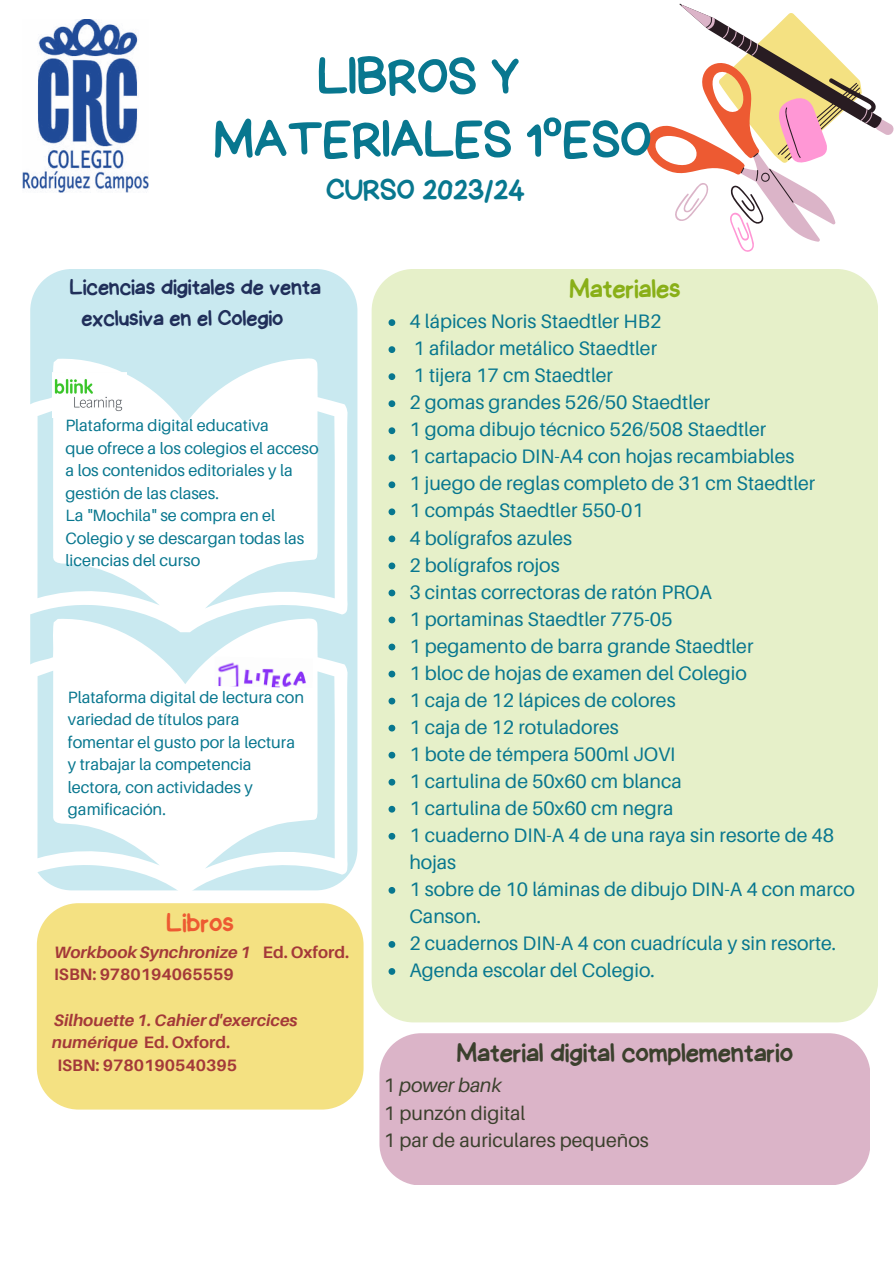
<style>
.page{position:relative;width:894px;height:1264px;background:#fff}
.page>*{position:absolute;margin:0;border:0;box-sizing:border-box;transform-origin:0 0}
.t1{font:53.1px/63px "Handyman";color:#08778f;text-align:center}
.t2{font:30.6px "Handyman";color:#08778f}
.t3{font:27px "Handyman";color:#3b402d}
.t4{font:27px "Handyman";color:#89af18}
.t5{font:27px "Handyman";color:#ed5a32}
.t6{font:22.5px "Handyman";color:#202f5a}
.t7{font:19.5px/27px "Aileron";color:#08778f}
.t8{font:19.5px "Aileron";color:#3b402d}
.t9{font:italic 19.5px "Aileron";color:#3b402d}
.t10{font:italic 700 16.5px "Aileron";color:#a43939}
.t11{font:700 16.5px "Aileron";color:#a43939}
.t12{font:16.35px/22.5px "Aileron";color:#08778f}
.s1{font-family:"Noto Sans";font-weight:700}
.s2{font-style:normal}
.s3{font-style:italic}
</style>
<div class="page">
<div style="left:30px;top:269px;width:327px;height:605px;background:#c9e9f0"></div>
<div style="left:371px;top:269px;width:506px;height:753px;background:#e6f0c9"></div>
<svg style="left:388px;top:319px;width:7px;height:7px"></svg>
<svg style="left:388px;top:346px;width:7px;height:7px"></svg>
<svg style="left:388px;top:373px;width:7px;height:7px"></svg>
<svg style="left:388px;top:400px;width:7px;height:7px"></svg>
<svg style="left:388px;top:427px;width:7px;height:7px"></svg>
<svg style="left:388px;top:454px;width:7px;height:7px"></svg>
<svg style="left:388px;top:481px;width:7px;height:7px"></svg>
<svg style="left:388px;top:508px;width:7px;height:7px"></svg>
<svg style="left:388px;top:535px;width:7px;height:7px"></svg>
<svg style="left:388px;top:562px;width:7px;height:7px"></svg>
<svg style="left:388px;top:589px;width:7px;height:7px"></svg>
<svg style="left:388px;top:616px;width:7px;height:7px"></svg>
<svg style="left:388px;top:643px;width:7px;height:7px"></svg>
<svg style="left:388px;top:670px;width:7px;height:7px"></svg>
<svg style="left:388px;top:697px;width:7px;height:7px"></svg>
<svg style="left:388px;top:724px;width:7px;height:7px"></svg>
<svg style="left:388px;top:751px;width:7px;height:7px"></svg>
<svg style="left:388px;top:778px;width:7px;height:7px"></svg>
<svg style="left:388px;top:805px;width:7px;height:7px"></svg>
<svg style="left:388px;top:832px;width:7px;height:7px"></svg>
<svg style="left:388px;top:887px;width:7px;height:6px"></svg>
<svg style="left:388px;top:941px;width:7px;height:6px"></svg>
<svg style="left:388px;top:968px;width:7px;height:6px"></svg>
<svg style="left:646px;top:3px;width:247px;height:249px"></svg>
<div style="left:37px;top:903px;width:326px;height:206px;background:#f4e182"></div>
<svg style="left:30px;top:632px;width:319px;height:259px"></svg>
<img style="left:214px;top:656px;width:99px;height:32px">
<svg style="left:30px;top:356px;width:319px;height:276px"></svg>
<img style="left:52px;top:372px;width:74px;height:45px">
<div style="left:379px;top:1033px;width:490px;height:152px;background:#dbb4c8"></div>
<img style="left:23px;top:19px;width:126px;height:174px">
<p class="t1" style="left:214px;top:45px;width:439px">LIBROS Y<br>MATERIALES 1<span class="s1">º</span>ESO</p>
<p class="t2" style="left:326px;top:174px;width:200px">CURSO 2023/24</p>
<p class="t4" style="left:569px;top:275px;width:113px">Materiales</p>
<p class="t6" style="left:70px;top:276px;width:252px">Licencias digitales de venta</p>
<p class="t6" style="left:82px;top:307px;width:203px">exclusiva en el Colegio</p>
<p class="t7" style="left:409px;top:307px;width:253px">4 lápices Noris Staedtler HB2</p>
<p class="t7" style="left:413px;top:334px;width:245px">1 afilador metálico Staedtler</p>
<p class="t7" style="left:413px;top:361px;width:201px">1 tijera 17 cm Staedtler</p>
<p class="t7" style="left:409px;top:388px;width:302px">2 gomas grandes 526/50 Staedtler</p>
<p class="t7" style="left:409px;top:415px;width:358px">1 goma dibujo técnico 526/508 Staedtler</p>
<p class="t7" style="left:409px;top:442px;width:386px">1 cartapacio DIN-A4 con hojas recambiables</p>
<p class="t7" style="left:409px;top:469px;width:407px">1 juego de reglas completo de 31 cm Staedtler</p>
<p class="t7" style="left:409px;top:497px;width:236px">1 compás Staedtler 550-01</p>
<p class="t7" style="left:409px;top:524px;width:164px">4 bolígrafos azules</p>
<p class="t7" style="left:409px;top:551px;width:152px">2 bolígrafos rojos</p>
<p class="t7" style="left:409px;top:578px;width:304px">3 cintas correctoras de ratón PROA</p>
<p class="t7" style="left:409px;top:605px;width:265px">1 portaminas Staedtler 775-05</p>
<p class="t7" style="left:409px;top:632px;width:345px">1 pegamento de barra grande Staedtler</p>
<p class="t7" style="left:409px;top:659px;width:339px">1 bloc de hojas de examen del Colegio</p>
<p class="t7" style="left:409px;top:686px;width:268px">1 caja de 12 lápices de colores</p>
<p class="t7" style="left:409px;top:713px;width:211px">1 caja de 12 rotuladores</p>
<p class="t7" style="left:409px;top:740px;width:267px">1 bote de témpera 500ml JOVI</p>
<p class="t7" style="left:409px;top:767px;width:274px">1 cartulina de 50x60 cm blanca</p>
<p class="t7" style="left:409px;top:794px;width:266px">1 cartulina de 50x60 cm negra</p>
<p class="t7" style="left:409px;top:821px;width:426px">1 cuaderno DIN-A 4 de una raya sin resorte de 48 hojas</p>
<p class="t7" style="left:409px;top:875px;width:447px">1 sobre de 10 láminas de dibujo DIN-A 4 con marco<br>Canson.</p>
<p class="t7" style="left:409px;top:929px;width:428px">2 cuadernos DIN-A 4 con cuadrícula y sin resorte.</p>
<p class="t7" style="left:409px;top:956px;width:247px">Agenda escolar del Colegio.</p>
<p class="t12" style="left:65px;top:414px;width:205px">Plataforma digital educativa</p>
<p class="t12" style="left:65px;top:436px;width:254px">que ofrece a los colegios el acceso</p>
<p class="t12" style="left:65px;top:459px;width:229px">a los contenidos editoriales y la gestión de las clases.</p>
<p class="t12" style="left:65px;top:504px;width:211px">La "Mochila" se compra en el</p>
<p class="t12" style="left:65px;top:526px;width:240px">Colegio y se descargan todas las licencias del curso</p>
<p class="t12" style="left:68px;top:685px;width:237px">Plataforma digital de lectura con variedad de títulos para fomentar el gusto por la lectura y trabajar la competencia lectora, con actividades y gamificación.</p>
<p class="t5" style="left:166px;top:909px;width:69px">Libros</p>
<p class="t10" style="left:54px;top:941px;width:296px">Workbook Synchronize 1 <span class="s2">Ed. Oxford.</span></p>
<p class="t11" style="left:54px;top:964px;width:181px">ISBN: 9780194065559</p>
<p class="t10" style="left:54px;top:1009px;width:245px">Silhouette 1. Cahier d'exercices</p>
<p class="t11" style="left:52px;top:1032px;width:180px"><span class="s3">numérique</span> Ed. Oxford.</p>
<p class="t11" style="left:57px;top:1054px;width:181px">ISBN: 9780190540395</p>
<p class="t3" style="left:456px;top:1039px;width:337px">Material digital complementario</p>
<p class="t9" style="left:384px;top:1073px;width:119px"><span class="s2">1</span> power bank</p>
<p class="t8" style="left:384px;top:1100px;width:143px">1 punzón digital</p>
<p class="t8" style="left:384px;top:1127px;width:266px">1 par de auriculares pequeños</p>
</div>
